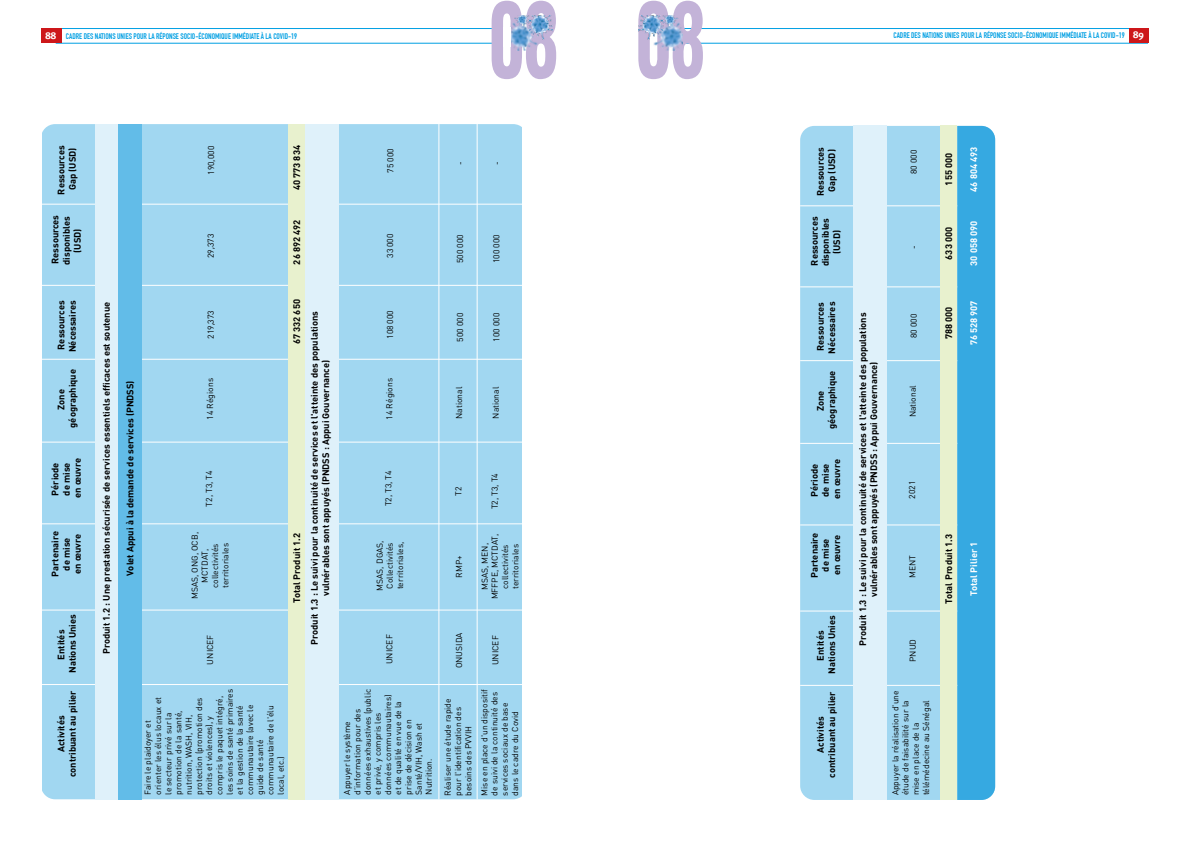
<style>
.page{position:relative;width:1191px;height:842px;background:#fff}
.page>*{position:absolute;margin:0;border:0;box-sizing:border-box;transform-origin:0 0}
.t1{font:700 10px "Meta";color:#fff}
.t2{font:700 9.4px/11.2px "DIN";color:#000;text-align:center}
.t3{font:700 9.3px/11.2px "DIN";color:#000;text-align:center}
.t4{font:700 9.3px "DIN";color:#fff}
.t5{font:8.5px/10.2px "DIN";color:#000}
.t6{font:700 8px "DIN Condensed";color:#009fe3}
.s1{font-family:"Myriad Pro"}
</style>
<div class="page">
<hr style="left:673px;top:43px;width:475px;height:1px;background:#009fe3">
<hr style="left:673px;top:28px;width:475px;height:1px;background:#009fe3">
<hr style="left:56px;top:43px;width:465px;height:1px;background:#009fe3">
<hr style="left:56px;top:28px;width:465px;height:1px;background:#009fe3">
<div style="left:43px;top:28px;width:19px;height:15px;background:#cd171a"></div>
<div style="left:1128px;top:28px;width:20px;height:15px;background:#cd171a"></div>
<div style="left:43px;top:124px;width:478px;height:675px;background:#a1d7f1"></div>
<hr style="left:43px;top:684px;width:478px;height:1px;background:#fff">
<hr style="left:43px;top:610px;width:478px;height:1px;background:#fff">
<hr style="left:43px;top:524px;width:478px;height:1px;background:#fff">
<hr style="left:43px;top:442px;width:478px;height:1px;background:#fff">
<hr style="left:43px;top:359px;width:478px;height:1px;background:#fff">
<hr style="left:43px;top:285px;width:478px;height:1px;background:#fff">
<hr style="left:43px;top:204px;width:478px;height:1px;background:#fff">
<div style="left:95px;top:124px;width:23px;height:675px;background:#dff1fa"></div>
<div style="left:118px;top:124px;width:24px;height:675px;background:#62bce8"></div>
<div style="left:288px;top:124px;width:17px;height:676px;background:#e8f1ce"></div>
<div style="left:305px;top:124px;width:34px;height:675px;background:#dff1fa"></div>
<hr style="left:438px;top:124px;width:1px;height:675px;background:#fff">
<hr style="left:477px;top:124px;width:1px;height:675px;background:#fff">
<div style="left:800px;top:126px;width:195px;height:674px;background:#a1d7f1;border-radius:14px"></div>
<hr style="left:800px;top:685px;width:195px;height:1px;background:#fff">
<hr style="left:800px;top:611px;width:195px;height:1px;background:#fff">
<hr style="left:800px;top:525px;width:195px;height:1px;background:#fff">
<hr style="left:800px;top:443px;width:195px;height:1px;background:#fff">
<hr style="left:800px;top:360px;width:195px;height:1px;background:#fff">
<hr style="left:800px;top:287px;width:195px;height:1px;background:#fff">
<hr style="left:800px;top:206px;width:195px;height:1px;background:#fff">
<div style="left:853px;top:126px;width:34px;height:674px;background:#dff1fa"></div>
<div style="left:940px;top:125px;width:17px;height:675px;background:#e8f1ce"></div>
<div style="left:957px;top:126px;width:38px;height:674px;background:#36a9e1"></div>
<svg style="left:638px;top:1px;width:65px;height:78px"></svg>
<div style="left:41px;top:28px;width:16px;height:15px;background:#cd171a"></div>
<svg style="left:491px;top:1px;width:65px;height:78px"></svg>
<div style="left:503px;top:28px;width:7px;height:19px;background:#fff"></div>
<p class="t6" style="left:66px;top:31px;width:233px">CADRE DES NATIONS UNIES POUR LA RÉPONSE SOCIO-ÉCONOMIQUE IMMÉDIATE À LA COVID-19</p>
<p class="t6" style="left:893px;top:30px;width:233px">CADRE DES NATIONS UNIES POUR LA RÉPONSE SOCIO-ÉCONOMIQUE IMMÉDIATE À LA COVID-19</p>
<p class="t1" style="left:45px;top:30px;width:12px">88</p>
<p class="t1" style="left:1133px;top:29px;width:12px">89</p>
<p class="t2" style="left:55px;top:195px;width:51px;rotate:-90deg">Ressources<br>Gap (USD)</p>
<p class="t2" style="left:49px;top:265px;width:51px;rotate:-90deg">Ressources disponibles (USD)</p>
<p class="t2" style="left:55px;top:352px;width:53px;text-align:left;rotate:-90deg">Ressources<br>Nécessaires</p>
<p class="t2" style="left:55px;top:428px;width:60px;rotate:-90deg">Zone géographique</p>
<p class="t2" style="left:49px;top:498px;width:41px;text-align:left;rotate:-90deg">Période de mise en œuvre</p>
<p class="t2" style="left:49px;top:577px;width:47px;rotate:-90deg">Partenaire de mise en œuvre</p>
<p class="t2" style="left:55px;top:673px;width:60px;rotate:-90deg">Entités<br>Nations Unies</p>
<p class="t2" style="left:55px;top:777px;width:88px;rotate:-90deg">Activités contribuant au pilier</p>
<p class="t5" style="left:206px;top:175px;width:30px;rotate:-90deg">190,000</p>
<p class="t5" style="left:206px;top:258px;width:25px;rotate:-90deg">29<span class="s1">,</span>373</p>
<p class="t2" style="left:291px;top:190px;width:47px;rotate:-90deg">40 773 834</p>
<p class="t2" style="left:291px;top:264px;width:47px;rotate:-90deg">26 892 492</p>
<p class="t5" style="left:385px;top:173px;width:26px;rotate:-90deg">75 000</p>
<p class="t5" style="left:385px;top:258px;width:26px;rotate:-90deg">33 000</p>
<p class="t5" style="left:455px;top:165px;width:5px;rotate:-90deg">-</p>
<p class="t5" style="left:455px;top:263px;width:30px;rotate:-90deg">500 000</p>
<p class="t5" style="left:491px;top:165px;width:5px;rotate:-90deg">-</p>
<p class="t5" style="left:491px;top:263px;width:30px;rotate:-90deg">100 000</p>
<p class="t2" style="left:100px;top:654px;width:354px;rotate:-90deg">Produit 1.2 : Une prestation sécurisée de services essentiels efficaces est soutenue</p>
<p class="t5" style="left:206px;top:339px;width:30px;rotate:-90deg">219<span class="s1">,</span>373</p>
<p class="t2" style="left:291px;top:344px;width:47px;rotate:-90deg">67 332 650</p>
<p class="t2" style="left:124px;top:576px;width:197px;rotate:-90deg">Volet Appui à la demande de services (PNDSS)</p>
<p class="t5" style="left:205px;top:420px;width:43px;rotate:-90deg">14 Régions</p>
<p class="t5" style="left:204px;top:506px;width:38px;rotate:-90deg">T2, T3, T4</p>
<p class="t5" style="left:189px;top:599px;width:69px;text-align:center;rotate:-90deg">MSAS, ONG, OCB,<br>MCTDAT, collectivités territoriales</p>
<p class="t2" style="left:291px;top:603px;width:71px;rotate:-90deg">Total Produit 1.2</p>
<p class="t5" style="left:205px;top:664px;width:31px;rotate:-90deg">UNICEF</p>
<p class="t5" style="left:143px;top:795px;width:107px;rotate:-90deg">Faire le plaidoyer et orienter les élus locaux et le secteur privé sur la promotion de la santé, nutrition, WASH, VIH, protection (promotion des droits et violences), y compris le paquet intégré, les soins de santé primaires et la gestion de la santé communautaire (avec le guide de santé communautaire de l'élu local, etc.)</p>
<p class="t2" style="left:308px;top:645px;width:335px;rotate:-90deg">Produit 1.3 : Le suivi pour la continuité de services et l'atteinte des populations vulnérables sont appuyés (PNDSS : Appui Gouvernance)</p>
<p class="t5" style="left:385px;top:339px;width:30px;rotate:-90deg">108 000</p>
<p class="t5" style="left:384px;top:419px;width:43px;rotate:-90deg">14 Régions</p>
<p class="t5" style="left:455px;top:342px;width:30px;rotate:-90deg">500 000</p>
<p class="t5" style="left:454px;top:419px;width:33px;rotate:-90deg">National</p>
<p class="t5" style="left:491px;top:342px;width:30px;rotate:-90deg">100 000</p>
<p class="t5" style="left:490px;top:419px;width:33px;rotate:-90deg">National</p>
<p class="t5" style="left:383px;top:506px;width:38px;rotate:-90deg">T2, T3, T4</p>
<p class="t5" style="left:374px;top:591px;width:52px;rotate:-90deg">MSAS, DGAS,<br>Collectivités territoriales,</p>
<p class="t5" style="left:453px;top:496px;width:11px;rotate:-90deg">T2</p>
<p class="t5" style="left:454px;top:578px;width:24px;rotate:-90deg">RMP+</p>
<p class="t5" style="left:489px;top:509px;width:38px;rotate:-90deg">T2, T3, T4</p>
<p class="t5" style="left:479px;top:599px;width:67px;text-align:center;rotate:-90deg">MSAS, MEN,<br>MFFPE, MCTDAT, collectivités territoriales</p>
<p class="t5" style="left:384px;top:664px;width:31px;rotate:-90deg">UNICEF</p>
<p class="t5" style="left:342px;top:795px;width:107px;rotate:-90deg">Appuyer le système d’information pour des données exhaustives (public et privé, y compris les données communautaires) et de qualité en vue de la prise de décision en<br>Santé/VIH, Wash et<br>Nutrition.</p>
<p class="t5" style="left:454px;top:668px;width:37px;rotate:-90deg">ONUSIDA</p>
<p class="t5" style="left:442px;top:796px;width:99px;rotate:-90deg">Réaliser une étude rapide pour l'identification des besoins des PVVIH</p>
<p class="t5" style="left:490px;top:665px;width:31px;rotate:-90deg">UNICEF</p>
<p class="t5" style="left:479px;top:796px;width:108px;rotate:-90deg">Mise en place d'un dispositif de suivi de la continuité des services sociaux de base dans le cadre du Covid</p>
<p class="t3" style="left:814px;top:196px;width:51px;rotate:-90deg">Ressources<br>Gap (USD)</p>
<p class="t3" style="left:808px;top:266px;width:51px;rotate:-90deg">Ressources disponibles (USD)</p>
<p class="t3" style="left:814px;top:354px;width:53px;text-align:left;rotate:-90deg">Ressources<br>Nécessaires</p>
<p class="t3" style="left:814px;top:429px;width:60px;rotate:-90deg">Zone géographique</p>
<p class="t3" style="left:808px;top:499px;width:41px;text-align:left;rotate:-90deg">Période de mise en œuvre</p>
<p class="t3" style="left:808px;top:578px;width:47px;rotate:-90deg">Partenaire de mise en œuvre</p>
<p class="t3" style="left:814px;top:674px;width:60px;rotate:-90deg">Entités<br>Nations Unies</p>
<p class="t3" style="left:814px;top:778px;width:88px;rotate:-90deg">Activités contribuant au pilier</p>
<p class="t5" style="left:908px;top:174px;width:26px;rotate:-90deg">80 000</p>
<p class="t5" style="left:908px;top:249px;width:5px;rotate:-90deg">-</p>
<p class="t3" style="left:942px;top:186px;width:34px;rotate:-90deg">155 000</p>
<p class="t3" style="left:942px;top:260px;width:34px;rotate:-90deg">633 000</p>
<p class="t3" style="left:856px;top:646px;width:335px;rotate:-90deg">Produit 1.3 : Le suivi pour la continuité de services et l'atteinte des populations vulnérables sont appuyés (PNDSS : Appui Gouvernance)</p>
<p class="t5" style="left:908px;top:338px;width:25px;rotate:-90deg">80 000</p>
<p class="t5" style="left:907px;top:417px;width:33px;rotate:-90deg">National</p>
<p class="t5" style="left:906px;top:498px;width:19px;rotate:-90deg">2021</p>
<p class="t5" style="left:907px;top:578px;width:24px;rotate:-90deg">MENT</p>
<p class="t5" style="left:907px;top:662px;width:25px;rotate:-90deg">PNUD</p>
<p class="t5" style="left:890px;top:795px;width:107px;rotate:-90deg">Appuyer la réalisation d'une étude de faisabilité sur la mise en place de la télémédecine au Sénégal</p>
<p class="t3" style="left:942px;top:339px;width:34px;rotate:-90deg">788 000</p>
<p class="t3" style="left:942px;top:604px;width:71px;rotate:-90deg">Total Produit 1.3</p>
<p class="t4" style="left:967px;top:192px;width:46px;rotate:-90deg">46 804 493</p>
<p class="t4" style="left:967px;top:266px;width:46px;rotate:-90deg">30 058 090</p>
<p class="t4" style="left:967px;top:345px;width:46px;rotate:-90deg">76 528 907</p>
<p class="t4" style="left:967px;top:596px;width:55px;rotate:-90deg">Total Pilier 1</p>
</div>
